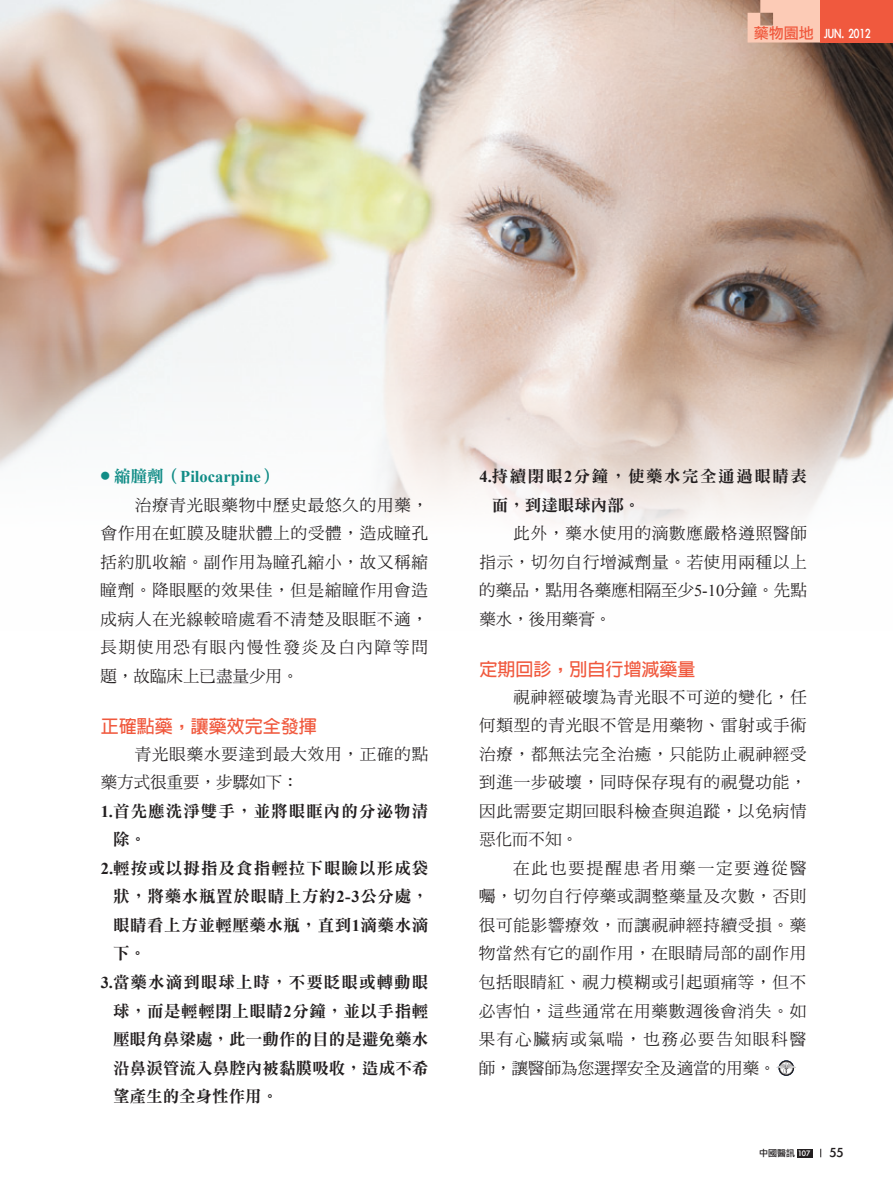
<style>
.page{position:relative;width:893px;height:1191px;background:#fff}
.page>*{position:absolute;margin:0;border:0;box-sizing:border-box;transform-origin:0 0}
.t1{font:700 18px "Lin Gothic";color:#f0593e}
.t2{font:16.5px/28.5px "DF Ming Std W5";letter-spacing:.045em;color:#231f20;text-align:justify}
.t3{font:16.5px "DF Ming Std W9";letter-spacing:.04em;color:#231f20}
.t4{font:16.5px "DF Ming Std W9";letter-spacing:.065em;color:#231f20}
.t5{font:16.5px "DF Ming Std W9";letter-spacing:.005em;color:#231f20}
.t6{font:16.5px/28.5px "DF Ming Std W9";letter-spacing:.095em;color:#231f20}
.t7{font:700 16.5px "Times New Roman";color:#108c86}
.t8{font:16.5px "DF Ming Std W9";color:#231f20}
.t9{font:15px "Li Gothic Med";color:#fff;scale:.8 1}
.t10{font:15px "Li Gothic Med";color:#231f20}
.t11{font:9px "Li Gothic Med";color:#231f20}
.s1{color:#f0593e}
.s2{font-family:"DF Ming Std W9";font-weight:400}
.s3{font-family:"Times New Roman";font-weight:700}
.s4{font-family:"Times New Roman"}
.s5{color:#fff}
</style>
<div class="page">
<img style="left:0;top:0;width:893px;height:528px">
<svg style="left:778px;top:1060px;width:16px;height:15px"></svg>
<svg style="left:776px;top:1061px;width:20px;height:13px"></svg>
<div style="left:797px;top:1148px;width:15px;height:9px;background:#231f20"></div>
<svg style="left:747px;top:0;width:74px;height:43px;background:#f0bfaa"></svg>
<div style="left:821px;top:0;width:72px;height:43px;background:#f0593e"></div>
<p class="t9" style="left:754px;top:25px;width:147px"><span class="s1">藥物園地</span> JUN. 2012</p>
<p class="t7" style="left:101px;top:465px;width:178px"><sup>●</sup> <span class="s2">縮朣劑（</span>Pilocarpine<span class="s2">）</span></p>
<p class="t2" style="left:100px;top:490px;width:329px;text-indent:34px">治療青光眼藥物中歷史最悠久的用藥，會作用在虹膜及睫狀體上的受體，造成瞳孔括約肌收縮。副作用為瞳孔縮小，故又稱縮瞳劑。降眼壓的效果佳，但是縮瞳作用會造成病人在光線較暗處看不清楚及眼眶不適，長期使用恐有眼內慢性發炎及白內障等問題，故臨床上已盡量少用。</p>
<p class="t1" style="left:101px;top:717px;width:217px">正確點藥，讓藥效完全發揮</p>
<p class="t2" style="left:101px;top:739px;width:329px;text-indent:34px">青光眼藥水要達到最大效用，正確的點藥方式很重要，步驟如下：</p>
<p class="t4" style="left:101px;top:802px;width:329px"><span class="s3">1.</span>首先應洗淨雙手，並將眼眶內的分泌物清</p>
<p class="t3" style="left:113px;top:830px;width:34px">除。</p>
<p class="t4" style="left:101px;top:859px;width:329px"><span class="s3">2.</span>輕按或以拇指及食指輕拉下眼瞼以形成袋</p>
<p class="t3" style="left:113px;top:887px;width:317px">狀，將藥水瓶置於眼睛上方約<span class="s3">2-3</span>公分處，</p>
<p class="t3" style="left:113px;top:916px;width:317px">眼睛看上方並輕壓藥水瓶，直到<span class="s3">1</span>滴藥水滴</p>
<p class="t3" style="left:113px;top:944px;width:34px">下。</p>
<p class="t4" style="left:101px;top:973px;width:329px"><span class="s3">3.</span>當藥水滴到眼球上時，不要眨眼或轉動眼</p>
<p class="t3" style="left:113px;top:1001px;width:317px">球，而是輕輕閉上眼睛<span class="s3">2</span>分鐘，並以手指輕</p>
<p class="t5" style="left:113px;top:1030px;width:317px">壓眼角鼻梁處，此一動作的目的是避免藥水</p>
<p class="t5" style="left:113px;top:1058px;width:317px">沿鼻淚管流入鼻腔內被黏膜吸收，造成不希</p>
<p class="t8" style="left:113px;top:1087px;width:166px">望產生的全身性作用。</p>
<p class="t6" style="left:492px;top:461px;width:317px;text-indent:-12px"><span class="s3">4.</span>持續閉眼<span class="s3">2</span>分鐘，使藥水完全通過眼睛表面，到達眼球內部。</p>
<p class="t2" style="left:479px;top:518px;width:329px;text-indent:34px">此外，藥水使用的滴數應嚴格遵照醫師指示，切勿自行增減劑量。若使用兩種以上的藥品，點用各藥應相隔至少<span class="s4">5-10</span>分鐘。先點藥水，後用藥膏。</p>
<p class="t1" style="left:479px;top:660px;width:217px">定期回診，別自行增減藥量</p>
<p class="t2" style="left:479px;top:682px;width:329px;text-indent:34px">視神經破壞為青光眼不可逆的變化，任何類型的青光眼不管是用藥物、雷射或手術治療，都無法完全治癒，只能防止視神經受到進一步破壞，同時保存現有的視覺功能，因此需要定期回眼科檢查與追蹤，以免病情惡化而不知。</p>
<p class="t2" style="left:479px;top:853px;width:329px;text-indent:34px">在此也要提醒患者用藥一定要遵從醫囑，切勿自行停藥或調整藥量及次數，否則很可能影響療效，而讓視神經持續受損。藥物當然有它的副作用，在眼睛局部的副作用包括眼睛紅、視力模糊或引起頭痛等，但不必害怕，這些通常在用藥數週後會消失。如果有心臟病或氣喘，也務必要告知眼科醫師，讓醫師為您選擇安全及適當的用藥。</p>
<p class="t11" style="left:759px;top:1148px;width:53px">中國醫訊 <span class="s5">107</span></p>
<p class="t10" style="left:829px;top:1144px;width:15px">55</p>
</div>
